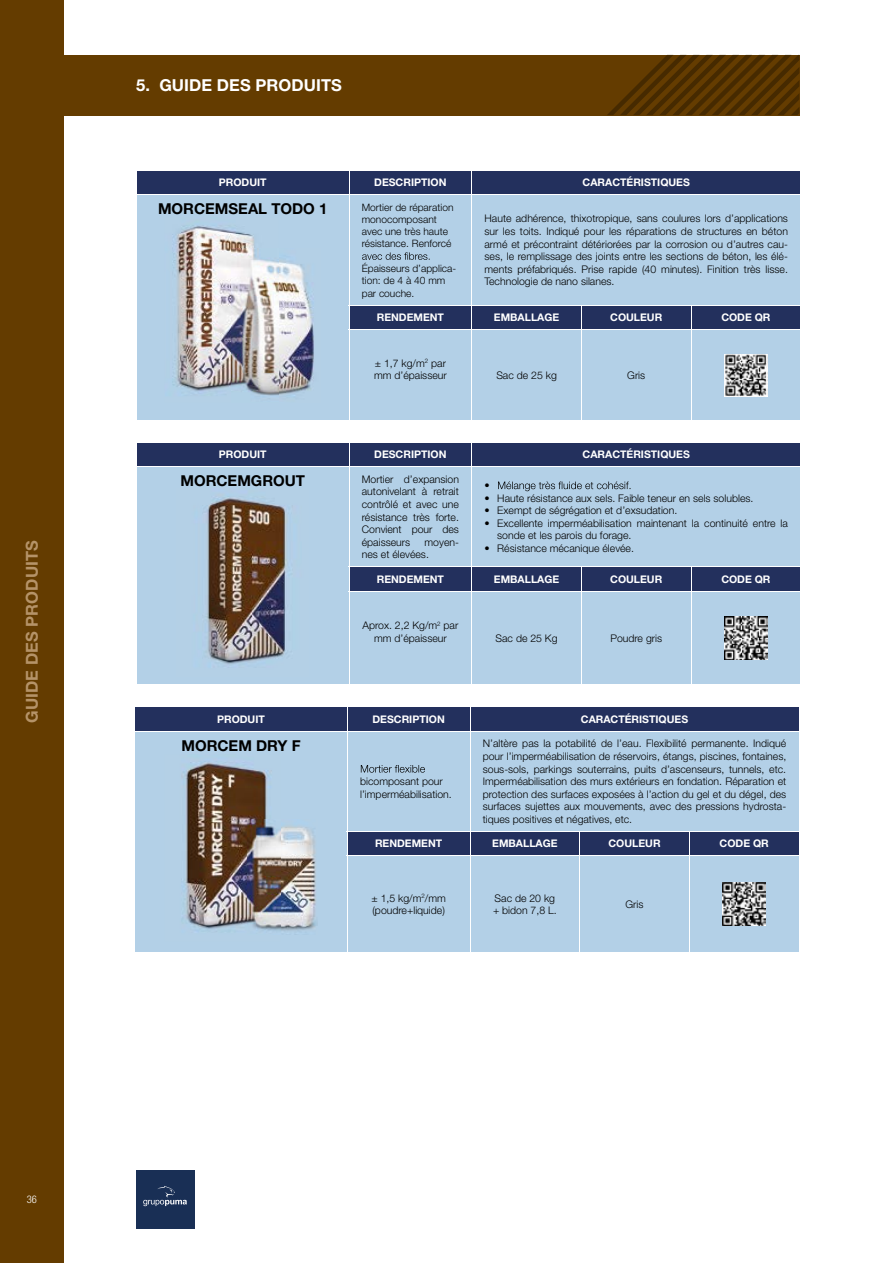
<style>
.page{position:relative;width:893px;height:1263px;background:#fff}
.page>*{position:absolute;margin:0;border:0;box-sizing:border-box;transform-origin:0 0}
.t1{font:700 16.5px "Helvetica Neue LT Std";letter-spacing:.005em;color:#fff}
.t2{font:700 16.5px "Helvetica Neue LT Std";letter-spacing:.005em;color:#b59368}
.t3{font:700 15px "Helvetica Neue LT Std";color:#000}
.t4{font:300 10.5px/12.6px "Helvetica Neue LT Std";color:#000}
.t5{font:700 10.5px "Helvetica Neue LT Std";color:#fff}
.t6{font:300 condensed 10.5px "Helvetica Neue LT Std";color:#fff}
.t7{font:300 10.2px/12.3px "Helvetica Neue LT Std";color:#000}
</style>
<div class="page">
<div style="left:0;top:55px;width:799px;height:60px;background:#643c00"></div>
<svg style="left:607px;top:55px;width:192px;height:60px"></svg>
<div style="left:0;top:0;width:64px;height:1263px;background:#643c00"></div>
<div style="left:137px;top:171px;width:663px;height:23px;background:#23305d"></div>
<svg style="left:137px;top:196px;width:663px;height:224px;background:#a6c2da"></svg>
<svg style="left:349px;top:171px;width:1px;height:23px"></svg>
<svg style="left:471px;top:171px;width:1px;height:23px"></svg>
<hr style="left:471px;top:195px;width:1px;height:110px;background:#fff">
<svg style="left:471px;top:306px;width:1px;height:23px"></svg>
<svg style="left:581px;top:306px;width:1px;height:23px"></svg>
<svg style="left:691px;top:306px;width:1px;height:23px"></svg>
<hr style="left:471px;top:330px;width:1px;height:90px;background:#fff">
<hr style="left:581px;top:330px;width:1px;height:90px;background:#fff">
<hr style="left:691px;top:330px;width:1px;height:90px;background:#fff">
<svg style="left:349px;top:306px;width:1px;height:23px"></svg>
<hr style="left:349px;top:195px;width:1px;height:110px;background:#fff">
<hr style="left:349px;top:305px;width:123px;height:1px;background:#fff">
<hr style="left:472px;top:305px;width:109px;height:1px;background:#fff">
<hr style="left:581px;top:305px;width:110px;height:1px;background:#fff">
<hr style="left:691px;top:305px;width:110px;height:1px;background:#fff">
<hr style="left:349px;top:329px;width:123px;height:1px;background:#fff">
<hr style="left:349px;top:330px;width:1px;height:90px;background:#fff">
<hr style="left:472px;top:329px;width:109px;height:1px;background:#fff">
<hr style="left:581px;top:329px;width:110px;height:1px;background:#fff">
<hr style="left:691px;top:329px;width:110px;height:1px;background:#fff">
<img style="left:165px;top:217px;width:114px;height:185px">
<img style="left:232px;top:248px;width:89px;height:154px">
<svg style="left:362px;top:252px;width:68px;height:8px"></svg>
<img style="left:725px;top:354px;width:42px;height:43px">
<div style="left:137px;top:443px;width:663px;height:23px;background:#23305d"></div>
<svg style="left:137px;top:467px;width:663px;height:217px;background:#a5c0d9"></svg>
<svg style="left:349px;top:443px;width:1px;height:23px"></svg>
<svg style="left:471px;top:443px;width:1px;height:23px"></svg>
<hr style="left:471px;top:467px;width:1px;height:99px;background:#fff">
<svg style="left:471px;top:567px;width:1px;height:24px"></svg>
<svg style="left:581px;top:567px;width:1px;height:24px"></svg>
<svg style="left:691px;top:567px;width:1px;height:24px"></svg>
<hr style="left:471px;top:592px;width:1px;height:92px;background:#fff">
<hr style="left:581px;top:592px;width:1px;height:92px;background:#fff">
<hr style="left:691px;top:592px;width:1px;height:92px;background:#fff">
<svg style="left:349px;top:567px;width:1px;height:24px"></svg>
<hr style="left:349px;top:467px;width:1px;height:99px;background:#fff">
<hr style="left:349px;top:566px;width:123px;height:1px;background:#fff">
<hr style="left:472px;top:566px;width:109px;height:1px;background:#fff">
<hr style="left:581px;top:566px;width:110px;height:1px;background:#fff">
<hr style="left:691px;top:566px;width:110px;height:1px;background:#fff">
<hr style="left:349px;top:591px;width:123px;height:1px;background:#fff">
<hr style="left:349px;top:592px;width:1px;height:92px;background:#fff">
<hr style="left:472px;top:591px;width:109px;height:1px;background:#fff">
<hr style="left:581px;top:591px;width:110px;height:1px;background:#fff">
<hr style="left:691px;top:591px;width:110px;height:1px;background:#fff">
<img style="left:177px;top:489px;width:132px;height:187px">
<svg style="left:498px;top:481px;width:132px;height:10px"></svg>
<img style="left:725px;top:617px;width:42px;height:42px">
<div style="left:135px;top:707px;width:664px;height:24px;background:#23305d"></div>
<svg style="left:135px;top:732px;width:664px;height:220px;background:#a6c1da"></svg>
<svg style="left:347px;top:707px;width:1px;height:24px"></svg>
<svg style="left:470px;top:707px;width:1px;height:24px"></svg>
<hr style="left:470px;top:732px;width:1px;height:99px;background:#fff">
<svg style="left:470px;top:832px;width:1px;height:23px"></svg>
<svg style="left:579px;top:832px;width:1px;height:23px"></svg>
<svg style="left:689px;top:832px;width:1px;height:23px"></svg>
<hr style="left:470px;top:856px;width:1px;height:96px;background:#fff">
<hr style="left:579px;top:856px;width:1px;height:96px;background:#fff">
<hr style="left:689px;top:856px;width:1px;height:96px;background:#fff">
<svg style="left:347px;top:832px;width:1px;height:23px"></svg>
<hr style="left:347px;top:732px;width:1px;height:99px;background:#fff">
<hr style="left:347px;top:831px;width:123px;height:1px;background:#fff">
<hr style="left:470px;top:831px;width:110px;height:1px;background:#fff">
<hr style="left:580px;top:831px;width:109px;height:1px;background:#fff">
<hr style="left:689px;top:831px;width:110px;height:1px;background:#fff">
<hr style="left:347px;top:855px;width:123px;height:1px;background:#fff">
<hr style="left:347px;top:856px;width:1px;height:96px;background:#fff">
<hr style="left:470px;top:855px;width:110px;height:1px;background:#fff">
<hr style="left:580px;top:855px;width:109px;height:1px;background:#fff">
<hr style="left:689px;top:855px;width:110px;height:1px;background:#fff">
<img style="left:164px;top:754px;width:117px;height:187px">
<img style="left:247px;top:819px;width:71px;height:115px">
<svg style="left:361px;top:765px;width:64px;height:8px"></svg>
<img style="left:723px;top:883px;width:42px;height:42px">
<div style="left:136px;top:1170px;width:58px;height:58px;background:#192f55"></div>
<svg style="left:143px;top:1186px;width:44px;height:20px"></svg>
<h1 class="t2" style="left:22px;top:723px;width:184px;rotate:-90deg">GUIDE DES PRODUITS</h1>
<h1 class="t1" style="left:136px;top:75px;width:207px">5. GUIDE DES PRODUITS</h1>
<p class="t5" style="left:219px;top:176px;width:49px">PRODUIT</p>
<p class="t5" style="left:374px;top:176px;width:74px">DESCRIPTION</p>
<p class="t5" style="left:583px;top:176px;width:109px">CARACTÉRISTIQUES</p>
<h2 class="t3" style="left:158px;top:200px;width:171px">MORCEMSEAL TODO 1</h2>
<p class="t7" style="left:362px;top:201px;width:93px">Mortier de réparation monocomposant avec une très haute résistance. Renforcé</p>
<p class="t7" style="left:362px;top:262px;width:96px">Épaisseurs d’applica&shy;tion: de 4 à 40 mm par couche.</p>
<p class="t4" style="left:484px;top:212px;width:305px;text-align:justify">Haute adhérence, thixotropique, sans coulures lors d’applications sur les toits. Indiqué pour les réparations de structures en béton armé et précontraint détériorées par la corrosion ou d’autres cau&shy;ses, le remplissage des joints entre les sections de béton, les élé&shy;ments préfabriqués. Prise rapide (40 minutes). Finition très lisse.<br>Technologie de nano silanes.</p>
<p class="t5" style="left:377px;top:311px;width:69px">RENDEMENT</p>
<p class="t5" style="left:494px;top:311px;width:67px">EMBALLAGE</p>
<p class="t5" style="left:610px;top:311px;width:54px">COULEUR</p>
<p class="t5" style="left:721px;top:311px;width:51px">CODE QR</p>
<p class="t4" style="left:374px;top:356px;width:74px">± 1,7 kg/m<sup>2</sup> par mm d’épaisseur</p>
<p class="t4" style="left:496px;top:369px;width:62px">Sac de 25 kg</p>
<p class="t4" style="left:627px;top:369px;width:20px">Gris</p>
<p class="t5" style="left:219px;top:448px;width:49px">PRODUIT</p>
<p class="t5" style="left:374px;top:448px;width:74px">DESCRIPTION</p>
<p class="t5" style="left:583px;top:448px;width:109px">CARACTÉRISTIQUES</p>
<h2 class="t3" style="left:180px;top:471px;width:126px">MORCEMGROUT</h2>
<p class="t4" style="left:362px;top:472px;width:99px;text-align:justify">Mortier d’expansion autonivelant à retrait contrôlé et avec une résistance très forte.<br>Convient pour des épaisseurs</p>
<p class="t4" style="left:484px;top:479px;width:7px">•</p>
<p class="t4" style="left:484px;top:491px;width:270px">• Haute résistance aux sels. Faible teneur en sels solubles.</p>
<p class="t4" style="left:484px;top:504px;width:194px">• Exempt de ségrégation et d’exsudation.</p>
<p class="t4" style="left:497px;top:517px;width:292px;text-indent:-13px">• Excellente imperméabilisation maintenant la continuité entre la sonde et les parois du forage.</p>
<p class="t4" style="left:484px;top:542px;width:151px">• Résistance mécanique élevée.</p>
<p class="t4" style="left:362px;top:535px;width:99px;text-indent:63px">moyen&shy;nes et élevées.</p>
<p class="t5" style="left:377px;top:573px;width:69px">RENDEMENT</p>
<p class="t5" style="left:494px;top:573px;width:67px">EMBALLAGE</p>
<p class="t5" style="left:610px;top:573px;width:54px">COULEUR</p>
<p class="t5" style="left:721px;top:573px;width:51px">CODE QR</p>
<p class="t4" style="left:362px;top:619px;width:97px;text-align:center">Aprox. 2,2 Kg/m<sup>2</sup> par mm d’épaisseur</p>
<p class="t4" style="left:496px;top:632px;width:64px">Sac de 25 Kg</p>
<p class="t4" style="left:610px;top:632px;width:53px">Poudre gris</p>
<p class="t5" style="left:217px;top:712px;width:49px">PRODUIT</p>
<p class="t5" style="left:372px;top:712px;width:74px">DESCRIPTION</p>
<p class="t5" style="left:581px;top:712px;width:109px">CARACTÉRISTIQUES</p>
<h2 class="t3" style="left:181px;top:736px;width:121px">MORCEM DRY F</h2>
<p class="t4" style="left:360px;top:775px;width:93px">bicomposant pour l’imperméabilisation.</p>
<p class="t4" style="left:483px;top:737px;width:305px;text-align:justify">N’altère pas la potabilité de l’eau. Flexibilité permanente. Indiqué pour l’imperméabilisation de réservoirs, étangs, piscines, fontaines, sous-sols, parkings souterrains, puits d’ascenseurs, tunnels, etc.<br>Imperméabilisation des murs extérieurs en fondation. Réparation et protection des surfaces exposées à l’action du gel et du dégel, des surfaces sujettes aux mouvements, avec des pressions hydrosta&shy;tiques positives et négatives, etc.</p>
<p class="t5" style="left:375px;top:837px;width:69px">RENDEMENT</p>
<p class="t5" style="left:492px;top:837px;width:67px">EMBALLAGE</p>
<p class="t5" style="left:608px;top:837px;width:54px">COULEUR</p>
<p class="t5" style="left:720px;top:837px;width:51px">CODE QR</p>
<p class="t4" style="left:371px;top:891px;width:76px">± 1,5 kg/m<sup>2</sup>/mm (poudre+liquide)</p>
<p class="t4" style="left:493px;top:891px;width:65px">Sac de 20 kg + bidon 7,8 L.</p>
<p class="t4" style="left:625px;top:898px;width:20px">Gris</p>
<p class="t6" style="left:27px;top:1193px;width:12px">36</p>
</div>
